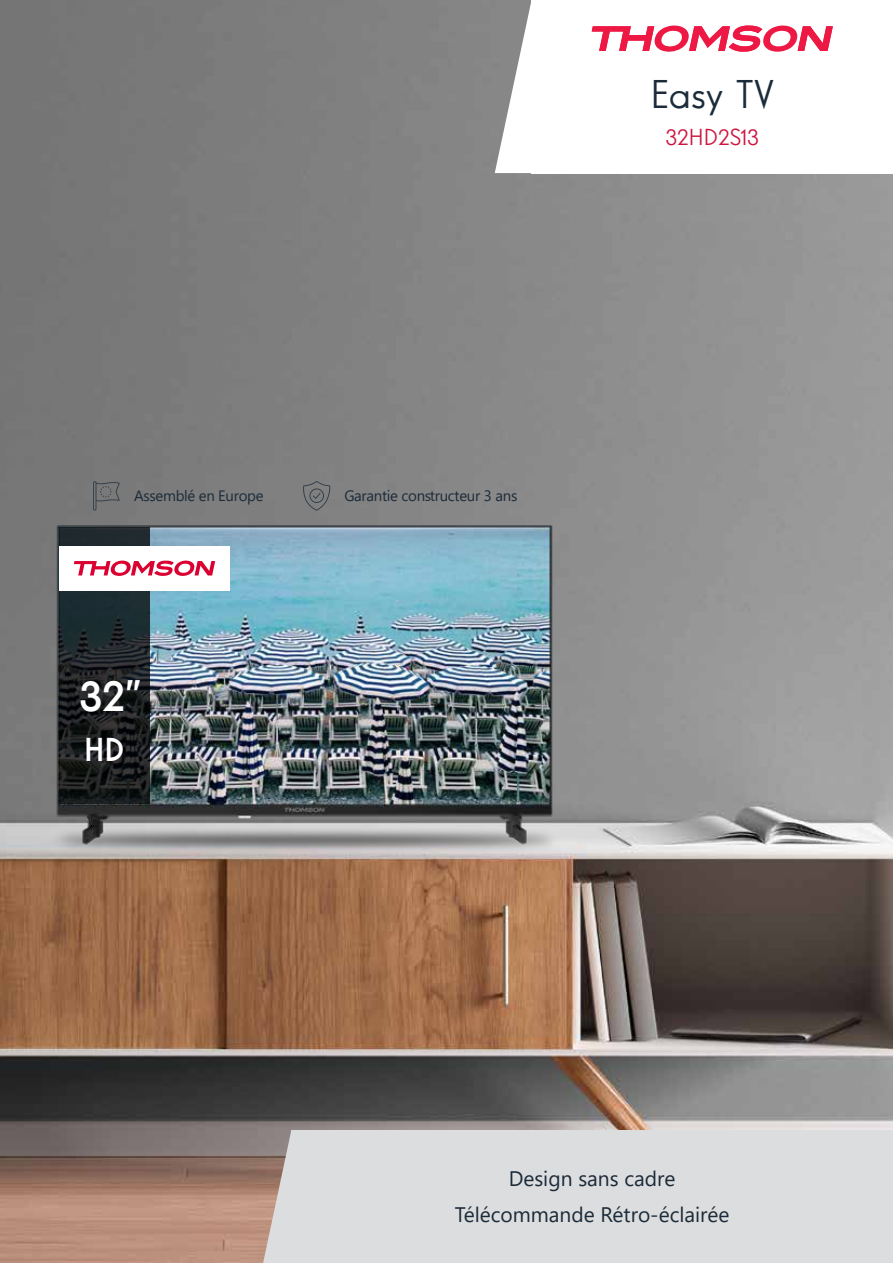
<style>
.page{position:relative;width:893px;height:1263px;background:#fff}
.page>*{position:absolute;margin:0;border:0;box-sizing:border-box;transform-origin:0 0}
.t1{font:500 42.9px "Windlesham Pro";color:#fff}
.t2{font:39px "Windlesham Pro";letter-spacing:.005em;color:#1c2b39}
.t3{font:500 32.25px "Windlesham Pro";color:#fff}
.t4{font:22.5px "Windlesham Pro";color:#cd163f}
.t5{font:21px/36px "Segoe UI";color:#1c2b39;text-align:center}
.t6{font:15px "Segoe UI";letter-spacing:-.02em;color:#1c2b39}
</style>
<div class="page">
<img style="left:0;top:0;width:893px;height:1263px">
<img style="left:374px;top:421px;width:384px;height:211px">
<div style="left:531px;top:0;width:362px;height:173px;background:#fff"></div>
<div style="left:291px;top:1130px;width:602px;height:133px;background:#dcddde"></div>
<svg style="left:263px;top:1130px;width:28px;height:133px"></svg>
<svg style="left:592px;top:25px;width:241px;height:27px"></svg>
<svg style="left:495px;top:0;width:36px;height:173px"></svg>
<img style="left:0;top:427px;width:675px;height:517px">
<svg style="left:59px;top:527px;width:90px;height:277px"></svg>
<div style="left:59px;top:546px;width:171px;height:44px;background:#fff"></div>
<svg style="left:74px;top:560px;width:141px;height:16px"></svg>
<svg style="left:93px;top:481px;width:27px;height:30px"></svg>
<svg style="left:303px;top:481px;width:27px;height:30px"></svg>
<h2 class="t2" style="left:650px;top:68px;width:125px">Easy TV</h2>
<p class="t4" style="left:666px;top:122px;width:94px">32HD S2 13</p>
<p class="t6" style="left:134px;top:482px;width:131px">Assemblé en Europe</p>
<h1 class="t1" style="left:80px;top:667px;width:64px">32“</h1>
<h3 class="t3" style="left:84px;top:728px;width:42px">HD</h3>
<p class="t6" style="left:344px;top:482px;width:175px">Garantie constructeur 3 ans</p>
<p class="t5" style="left:455px;top:1159px;width:276px">Design sans cadre<br>Télécommande Rétro-éclairée</p>
</div>
